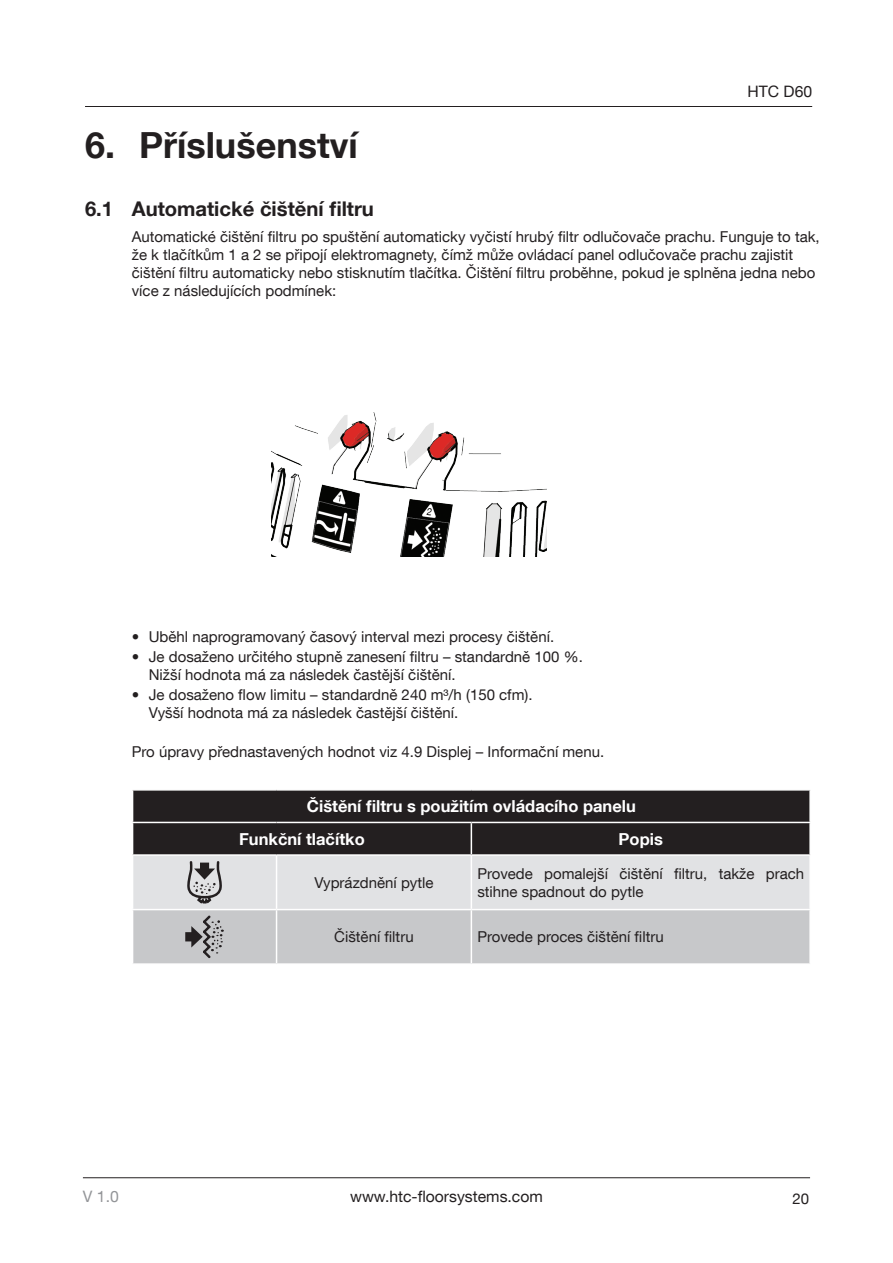
<style>
.page{position:relative;width:893px;height:1263px;background:#fff}
.page>*{position:absolute;margin:0;border:0;box-sizing:border-box;transform-origin:0 0}
.t1{font:700 36px "Helvetica Neue LT Com";color:#231f20}
.t2{font:700 20.25px "Helvetica Neue LT Com";color:#231f20}
.Tabell_Rubrik_Text_c{font:700 16.5px "Helvetica Neue LT Com";color:#fff}
.t3{font:15.75px "Helvetica Neue LT Com";color:#231f20}
.t4{font:15.75px "Helvetica Neue LT Com";color:#939598}
.KAB_bodytext{font:15px/18px "Helvetica Neue LT Com";color:#231f20}
.Tabell_Text{font:15px/18px "Helvetica Neue LT Com";color:#231f20}
.Tabell_Text_centrera{font:15px "Helvetica Neue LT Com";color:#231f20}
</style>
<div class="page">
<hr style="left:85px;top:106px;width:727px;height:1px;background:#231f20">
<hr style="left:83px;top:1177px;width:727px;height:1px;background:#231f20">
<svg style="left:133px;top:790px;width:677px;height:174px;background:#959495"></svg>
<img style="left:271px;top:413px;width:275px;height:143px">
<p class="t1" style="left:85px;top:122px;width:274px">6. Příslušenství</p>
<p class="t3" style="left:747px;top:82px;width:66px">HTC D60</p>
<p class="t2" style="left:85px;top:196px;width:290px">6.1 Automatické čištění filtru</p>
<p class="KAB_bodytext" style="left:132px;top:228px;width:689px">Automatické čištění filtru po spuštění automaticky vyčistí hrubý filtr odlučovače prachu. Funguje to tak, že k tlačítkům 1 a 2 se připojí elektromagnety, čímž může ovládací panel odlučovače prachu zajistit čištění filtru automaticky nebo stisknutím tlačítka. Čištění filtru proběhne, pokud je splněna jedna nebo více z následujících podmínek:</p>
<p class="KAB_bodytext" style="left:132px;top:627px;width:424px">• Uběhl naprogramovaný časový interval mezi procesy čištění.</p>
<p class="KAB_bodytext" style="left:149px;top:648px;width:435px;text-indent:-17px">• Je dosaženo určitého stupně zanesení filtru – standardně 100 %.<br>Nižší hodnota má za následek častější čištění.</p>
<p class="KAB_bodytext" style="left:149px;top:686px;width:385px;text-indent:-17px">• Je dosaženo flow limitu – standardně 240 m³/h (150 cfm).<br>Vyšší hodnota má za následek častější čištění.</p>
<p class="KAB_bodytext" style="left:132px;top:742px;width:474px">Pro úpravy přednastavených hodnot viz 4.9 Displej – Informační menu.</p>
<p class="Tabell_Rubrik_Text_c" style="left:307px;top:796px;width:330px">Čištění filtru s použitím ovládacího panelu</p>
<p class="Tabell_Rubrik_Text_c" style="left:239px;top:828px;width:127px">Funkční tlačítko</p>
<p class="Tabell_Rubrik_Text_c" style="left:619px;top:828px;width:46px">Popis</p>
<p class="Tabell_Text_centrera" style="left:314px;top:873px;width:121px">Vyprázdnění pytle</p>
<p class="Tabell_Text" style="left:477px;top:864px;width:328px">Provede pomalejší čištění filtru, takže prach stihne spadnout do pytle</p>
<p class="Tabell_Text_centrera" style="left:334px;top:927px;width:81px">Čištění filtru</p>
<p class="Tabell_Text" style="left:477px;top:927px;width:188px">Provede proces čištění filtru</p>
<p class="t4" style="left:83px;top:1187px;width:37px">V 1.0</p>
<p class="t3" style="left:350px;top:1187px;width:194px">www.htc-floorsystems.com</p>
<p class="KAB_bodytext" style="left:792px;top:1189px;width:18px">20</p>
</div>
